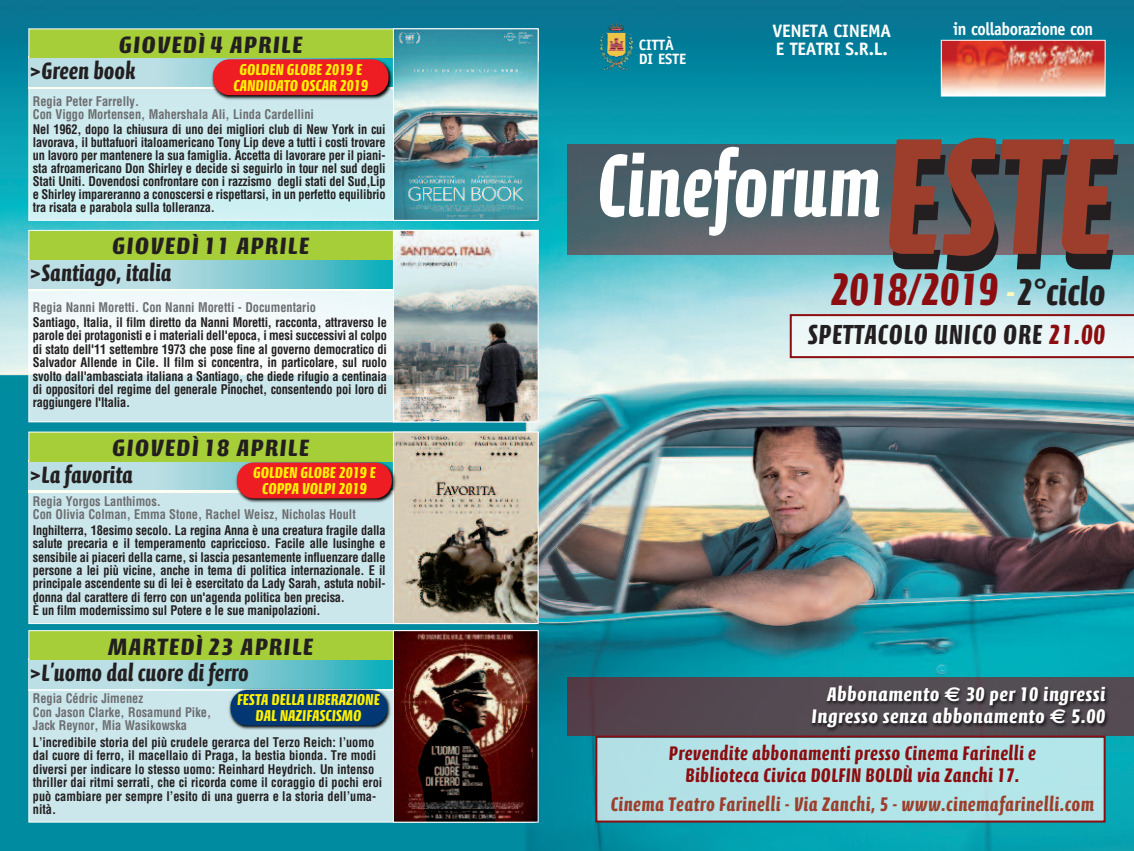
<style>
.page{position:relative;width:1134px;height:851px;background:#fff}
.page>*{position:absolute;margin:0;border:0;box-sizing:border-box;transform-origin:0 0}
.t1{font:700 89.8px "Calcite Pro";color:#fff;scale:.88 1}
.t2{font:700 46px "Calcite Pro";color:#8b0d10}
.t3{font:700 28px "Calcite Pro";letter-spacing:.03em;color:#231f20}
.t4{font:700 24px/26.6px "Calcite Pro";letter-spacing:.04em;color:#231f20;scale:1.2 1}
.t5{font:700 24px/26.6px "Calcite Pro";color:#231f20;scale:1.2 1}
.t6{font:700 24px/26.6px "Calcite Pro";letter-spacing:.02em;color:#231f20;scale:1.2 1}
.t7{font:700 20px/22px "Calcite Pro";letter-spacing:.02em;color:#8b0d10;text-align:center}
.t8{font:700 20px "Calcite Pro";letter-spacing:.02em;color:#9d3e2c}
.t9{font:700 20px/22px "Calcite Pro";letter-spacing:.02em;color:#fff;text-align:right;scale:1.1 1}
.t10{font:700 18px/18px "Officina Sans Std";letter-spacing:-.03em;color:#fff}
.t11{font:700 18px "Officina Sans Std";letter-spacing:-.03em;color:#fff;scale:.9 1}
.t12{font:700 16px/16px "Calcite Pro";color:#fff101;text-align:center;scale:1.05 1}
.t13{font:700 15px/14px "Officina Sans Std";color:#fff}
.t14{font:700 condensed 13px/13.4px "Helvetica LT Std";letter-spacing:-.015em;color:#231f20;text-align:justify;scale:.95 1}
.t15{font:700 condensed 13px/13.4px "Helvetica LT Std";color:#6c6d70;scale:.95 1}
.s1{font-size:168.2px;color:#231f20}
.s2{font-size:38px;color:#fffac1}
.s3{font-size:38px;color:#231f20}
.s4{color:#8b0d10}
.s5{font-family:"Euro Sans Std"}
</style>
<div class="page">
<img style="left:0;top:0;width:1134px;height:850px">
<div style="left:567px;top:144px;width:567px;height:110px;background:#8b0d10;opacity:.5"></div>
<img style="left:606px;top:23px;width:20px;height:35px">
<svg style="left:790px;top:314px;width:344px;height:44px"></svg>
<img style="left:943px;top:42px;width:161px;height:52px">
<div style="left:941px;top:40px;width:165px;height:56px;border:1px solid #fff"></div>
<div style="left:567px;top:677px;width:567px;height:58px;background:#53434c"></div>
<img style="left:722px;top:675px;width:412px;height:78px">
<div style="left:597px;top:737px;width:507px;height:83px;background:#b2e5e9"></div>
<div style="left:595px;top:735px;width:511px;height:87px;border:2px solid #8b0d10"></div>
<div style="left:29px;top:76px;width:505px;height:144px;background:#cdedf0"></div>
<div style="left:29px;top:29px;width:509px;height:32px;background:#a6ce39"></div>
<svg style="left:28px;top:59px;width:179px;height:28px;background:#b6dde3"></svg>
<img style="left:395px;top:30px;width:142px;height:189px">
<div style="left:393px;top:28px;width:146px;height:193px;border:1px solid #fff"></div>
<div style="left:29px;top:278px;width:505px;height:143px;background:#fff;opacity:.8"></div>
<div style="left:29px;top:231px;width:509px;height:31px;background:#a6ce39"></div>
<div style="left:28px;top:230px;width:511px;height:33px;border:1px solid #fff"></div>
<svg style="left:28px;top:260px;width:365px;height:28px;background:#87ced6"></svg>
<img style="left:395px;top:232px;width:142px;height:188px">
<div style="left:393px;top:230px;width:146px;height:192px;border:1px solid #fff"></div>
<div style="left:29px;top:479px;width:505px;height:144px;background:#cce7ec"></div>
<div style="left:29px;top:432px;width:509px;height:32px;background:#a6ce39"></div>
<svg style="left:28px;top:462px;width:202px;height:28px;background:#b2dbe2"></svg>
<img style="left:395px;top:433px;width:142px;height:189px">
<div style="left:393px;top:431px;width:146px;height:193px;border:1px solid #fff"></div>
<div style="left:29px;top:678px;width:505px;height:143px;background:#cce7ec"></div>
<div style="left:29px;top:631px;width:509px;height:31px;background:#a6ce39"></div>
<div style="left:28px;top:630px;width:511px;height:33px;border:1px solid #fff"></div>
<svg style="left:28px;top:660px;width:365px;height:28px;background:#8ccfd7"></svg>
<img style="left:395px;top:632px;width:142px;height:188px">
<div style="left:393px;top:630px;width:146px;height:192px;border:1px solid #fff"></div>
<img style="left:207px;top:53px;width:192px;height:52px">
<div style="left:213px;top:59px;width:176px;height:36px;background:#ee1d23;border-radius:17px"></div>
<img style="left:230px;top:456px;width:171px;height:52px">
<div style="left:237px;top:462px;width:155px;height:36px;background:#ee1d23;border-radius:17px"></div>
<img style="left:224px;top:683px;width:173px;height:52px">
<div style="left:231px;top:689px;width:156px;height:36px;background:#013874;border-radius:17px"></div>
<h3 class="t4" style="left:30px;top:33px;width:229px;text-indent:89px">GIOVEDÌ 4 APRILE &gt;Green book</h3>
<p class="t15" style="left:33px;top:96px;width:297px">Regia Peter Farrelly.<br>Con Viggo Mortensen, Mahershala Ali, Linda Cardellini</p>
<p class="t14" style="left:33px;top:124px;width:373px">Nel 1962, dopo la chiusura di uno dei migliori club di New York in cui lavorava, il buttafuori italoamericano Tony Lip deve a tutti i costi trovare un lavoro per mantenere la sua famiglia. Accetta di lavorare per il piani&shy;sta afroamericano Don Shirley e decide si seguirlo in tour nel sud degli Stati Uniti. Dovendosi confrontare con i razzismo degli stati del Sud,Lip e Shirley impareranno a conoscersi e rispettarsi, in un perfetto equilibrio tra risata e parabola sulla tolleranza.</p>
<h3 class="t6" style="left:30px;top:234px;width:234px;text-indent:83px">GIOVEDÌ 11 APRILE &gt;Santiago, italia</h3>
<p class="t12" style="left:234px;top:63px;width:130px">GOLDEN GLOBE 2019 E<br>CANDIDATO OSCAR 2019</p>
<p class="t15" style="left:33px;top:301px;width:300px">Regia Nanni Moretti. Con Nanni Moretti - Documentario</p>
<p class="t14" style="left:33px;top:316px;width:374px">Santiago, Italia, il film diretto da Nanni Moretti, racconta, attraverso le parole dei protagonisti e i materiali dell'epoca, i mesi successivi al colpo di stato dell'11 settembre 1973 che pose fine al governo democratico di Salvador Allende in Cile. Il film si concentra, in particolare, sul ruolo svolto dall'ambasciata italiana a Santiago, che diede rifugio a centinaia di oppositori del regime del generale Pinochet, consentendo poi loro di raggiungere l'Italia.</p>
<h3 class="t4" style="left:30px;top:436px;width:234px;text-indent:83px">GIOVEDÌ 18 APRILE &gt;La favorita</h3>
<p class="t15" style="left:33px;top:495px;width:341px">Regia Yorgos Lanthimos.<br>Con Olivia Colman, Emma Stone, Rachel Weisz, Nicholas Hoult</p>
<p class="t14" style="left:33px;top:524px;width:373px;text-align:left">Inghilterra, 18esimo secolo. La regina Anna è una creatura fragile dalla salute precaria e il temperamento capriccioso. Facile alle lusinghe e sensibile ai piaceri della carne, si lascia pesantemente influenzare dalle persone a lei più vicine, anche in tema di politica internazionale. E il principale ascendente su di lei è esercitato da Lady Sarah, astuta nobil&shy;donna dal carattere di ferro con un'agenda politica ben precisa.<br>È un film modernissimo sul Potere e le sue manipolazioni.</p>
<h3 class="t5" style="left:30px;top:634px;width:238px;text-indent:78px">MARTEDÌ 23 APRILE &gt;L’uomo dal cuore di ferro</h3>
<p class="t15" style="left:33px;top:693px;width:189px">Regia Cédric Jimenez<br>Con Jason Clarke, Rosamund Pike,<br>Jack Reynor, Mia Wasikowska</p>
<p class="t14" style="left:33px;top:736px;width:369px;text-align:left">L’incredibile storia del più crudele gerarca del Terzo Reich: l’uomo dal cuore di ferro, il macellaio di Praga, la bestia bionda. Tre modi diversi per indicare lo stesso uomo: Reinhard Heydrich. Un intenso thriller dai ritmi serrati, che ci ricorda come il coraggio di pochi eroi può cambiare per sempre l’esito di una guerra e la storia dell’uma&shy;nità.</p>
<p class="t12" style="left:253px;top:465px;width:118px">GOLDEN GLOBE 2019 E<br>COPPA VOLPI 2019</p>
<p class="t12" style="left:237px;top:693px;width:137px">FESTA DELLA LIBERAZIONE<br>DAL NAZIFASCISMO</p>
<p class="t13" style="left:639px;top:39px;width:49px">CITTÀ<br>DI ESTE</p>
<h3 class="t10" style="left:772px;top:23px;width:120px">VENETA CINEMA<br>E TEATRI S.R.L.</h3>
<h3 class="t11" style="left:953px;top:22px;width:157px">in collaborazione con</h3>
<h1 class="t1" style="left:597px;top:149px;width:592px">Cineforum<span class="s1">ESTE</span></h1>
<h2 class="t2" style="left:830px;top:271px;width:277px">2018/2019 <span class="s2">-</span><span class="s3">2°ciclo</span></h2>
<h3 class="t3" style="left:808px;top:323px;width:299px">SPETTACOLO UNICO ORE <span class="s4">21.00</span></h3>
<h3 class="t9" style="left:811px;top:685px;width:269px">Abbonamento <span class="s5">€</span> 30 per 10 ingressi<br>Ingresso senza abbonamento <span class="s5">€</span> 5.00</h3>
<h3 class="t7" style="left:669px;top:743px;width:369px">Prevendite abbonamenti presso Cinema Farinelli e<br>Biblioteca Civica DOLFIN BOLDÙ via Zanchi 17.</h3>
<h3 class="t8" style="left:611px;top:795px;width:485px">Cinema Teatro Farinelli - Via Zanchi, 5 - www.cinemafarinelli.com</h3>
</div>
